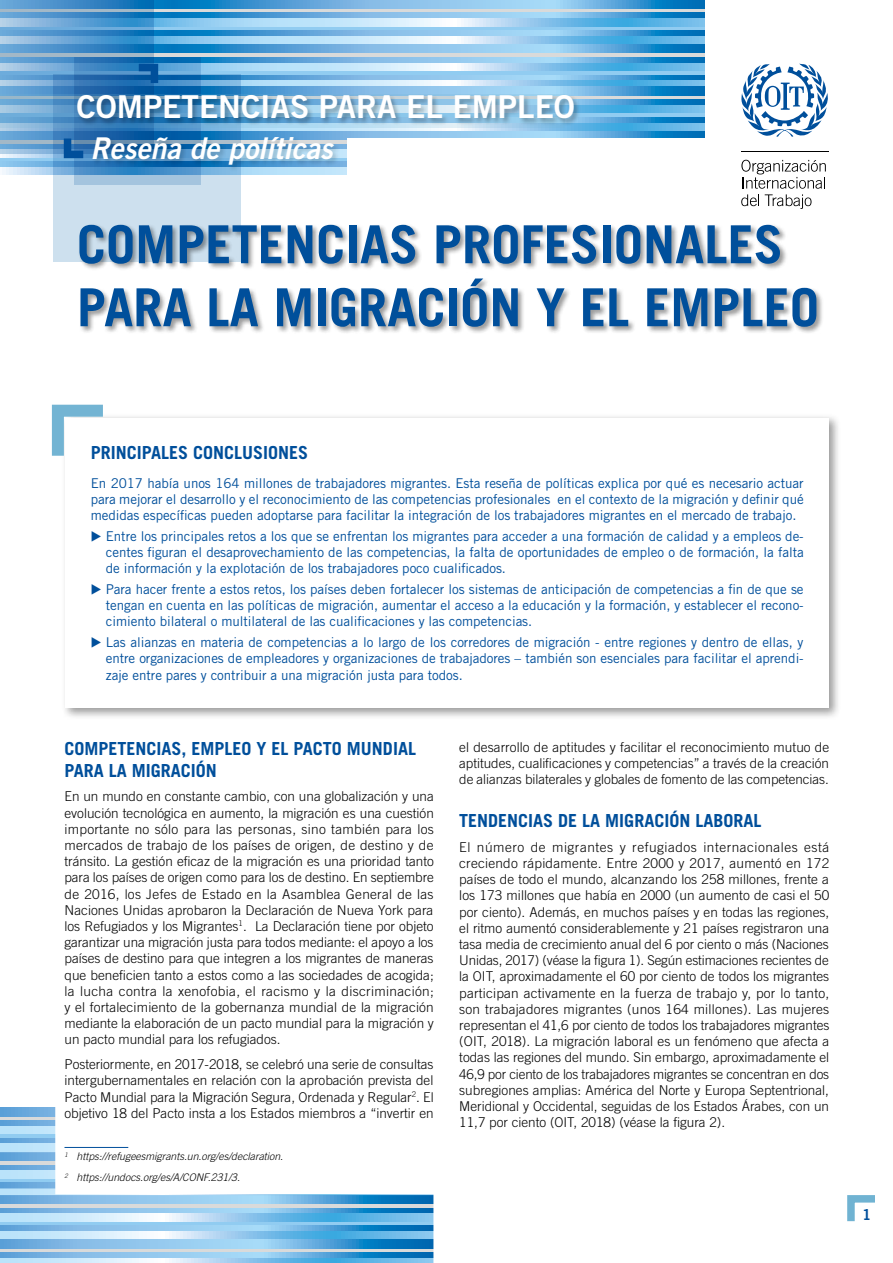
<style>
.page{position:relative;width:893px;height:1263px;background:#fff}
.page>*{position:absolute;margin:0;border:0;box-sizing:border-box;transform-origin:0 0}
.t1{font:700 52.5px/63px "Trade Gothic LT Std";color:#004f9b}
.t2{font:31.5px "Trade Gothic LT Std Bd 2";color:#fff}
.t3{font:30px "Trade Gothic LT Com Bd 2 Obl";color:#fff;scale:.95 1}
.t4{font:700 18px/21.6px "Trade Gothic LT Std";color:#004f9b}
.t5{font:15px "Trade Gothic LT Std Bd 2";color:#004f9b}
.t6{font:300 13.5px/16.2px "Trade Gothic LT Std";color:#000;text-align:justify}
.t7{font:13.5px/16.2px "Trade Gothic LT Std";letter-spacing:-.005em;color:#004f9b;text-align:justify}
.t8{font:italic 300 10.5px/21.1px "Trade Gothic LT Std";color:#000}
.s1{font-family:"European Pi Three"}
</style>
<div class="page">
<svg style="left:0;top:1195px;width:55px;height:9px"></svg>
<hr style="left:0;top:1204px;width:495px;height:4px;background:#d9dada">
<svg style="left:0;top:1208px;width:55px;height:6px"></svg>
<div style="left:0;top:1214px;width:494px;height:8px;background:#bee4fa"></div>
<svg style="left:0;top:1222px;width:55px;height:4px"></svg>
<svg style="left:0;top:1226px;width:55px;height:5px"></svg>
<div style="left:0;top:1231px;width:494px;height:8px;background:#bee4fa"></div>
<svg style="left:0;top:1239px;width:55px;height:9px"></svg>
<svg style="left:0;top:1248px;width:55px;height:4px"></svg>
<svg style="left:0;top:1252px;width:55px;height:6px"></svg>
<div style="left:0;top:1258px;width:494px;height:5px;background:#bee4fa"></div>
<svg style="left:0;top:1107px;width:55px;height:9px"></svg>
<svg style="left:0;top:1116px;width:55px;height:4px"></svg>
<svg style="left:0;top:1120px;width:55px;height:6px"></svg>
<div style="left:0;top:1126px;width:494px;height:8px;background:#bee4fa"></div>
<hr style="left:0;top:1134px;width:495px;height:4px;background:#91ccf1">
<svg style="left:0;top:1138px;width:55px;height:6px"></svg>
<div style="left:0;top:1144px;width:494px;height:8px;background:#bee4fa"></div>
<svg style="left:0;top:1152px;width:55px;height:9px"></svg>
<hr style="left:0;top:1161px;width:495px;height:4px;background:#d9dada">
<svg style="left:0;top:1165px;width:55px;height:6px"></svg>
<div style="left:0;top:1171px;width:494px;height:8px;background:#bee4fa"></div>
<svg style="left:0;top:1179px;width:55px;height:4px"></svg>
<svg style="left:0;top:1183px;width:55px;height:5px"></svg>
<svg style="left:0;top:1188px;width:55px;height:7px"></svg>
<svg style="left:55px;top:1107px;width:440px;height:156px"></svg>
<svg style="left:847px;top:1195px;width:28px;height:27px"></svg>
<svg style="left:154px;top:0;width:551px;height:9px;background:#5ca8db"></svg>
<svg style="left:154px;top:9px;width:551px;height:4px;background:#b9cdda"></svg>
<svg style="left:154px;top:13px;width:551px;height:6px;background:#67afdf"></svg>
<svg style="left:154px;top:19px;width:551px;height:8px;background:#9fd2f1"></svg>
<svg style="left:154px;top:27px;width:551px;height:4px;background:#83c3eb"></svg>
<svg style="left:154px;top:31px;width:551px;height:5px;background:#5ca8db"></svg>
<svg style="left:154px;top:36px;width:551px;height:8px;background:#9fd2f1"></svg>
<svg style="left:154px;top:44px;width:551px;height:9px;background:#5ca8db"></svg>
<hr style="left:0;top:53px;width:787px;height:4px;background:#d9dada">
<svg style="left:201px;top:57px;width:504px;height:6px;background:#65adde"></svg>
<svg style="left:201px;top:63px;width:504px;height:8px;background:#a3d4f2"></svg>
<hr style="left:0;top:71px;width:787px;height:4px;background:#91ccf1">
<svg style="left:240px;top:75px;width:465px;height:6px;background:#75b6e3"></svg>
<svg style="left:240px;top:81px;width:465px;height:6px;background:#9aceef"></svg>
<svg style="left:240px;top:87px;width:465px;height:9px;background:#68aedf"></svg>
<svg style="left:581px;top:96px;width:124px;height:4px"></svg>
<svg style="left:581px;top:100px;width:124px;height:5px"></svg>
<svg style="left:581px;top:105px;width:124px;height:8px"></svg>
<hr style="left:0;top:113px;width:787px;height:4px;background:#91ccf1">
<svg style="left:581px;top:117px;width:124px;height:6px"></svg>
<svg style="left:240px;top:123px;width:465px;height:8px;background:#90cbee"></svg>
<svg style="left:240px;top:131px;width:465px;height:9px;background:#7dbae4"></svg>
<svg style="left:2px;top:150px;width:345px;height:8px"></svg>
<svg style="left:0;top:158px;width:347px;height:4px"></svg>
<svg style="left:0;top:162px;width:347px;height:5px"></svg>
<svg style="left:2px;top:168px;width:345px;height:6px"></svg>
<svg style="left:53px;top:74px;width:187px;height:188px;background:#b7d4e8"></svg>
<svg style="left:74px;top:57px;width:127px;height:127px;background:#5294c8"></svg>
<svg style="left:0;top:0;width:154px;height:154px;background:#5393c8"></svg>
<hr style="left:64px;top:1147px;width:64px;height:1px;background:#004f9b">
<div style="left:61px;top:414px;width:781px;height:306px;background:#000;opacity:.4"></div>
<div style="left:65px;top:418px;width:764px;height:289px;background:#fff"></div>
<svg style="left:51px;top:404px;width:64px;height:64px"></svg>
<div style="left:706px;top:0;width:187px;height:232px;background:#fff"></div>
<svg style="left:0;top:94px;width:565px;height:33px;background:#74aad4"></svg>
<div style="left:348px;top:139px;width:545px;height:66px;background:#fff"></div>
<div style="left:76px;top:94px;width:505px;height:32px;background:#000;opacity:.3"></div>
<div style="left:91px;top:136px;width:251px;height:36px;background:#000;opacity:.2"></div>
<svg style="left:64px;top:139px;width:19px;height:19px"></svg>
<svg style="left:139px;top:64px;width:19px;height:19px"></svg>
<div style="left:78px;top:223px;width:745px;height:111px;background:#000;opacity:.4"></div>
<hr style="left:741px;top:151px;width:87px;height:1px;background:#000">
<svg style="left:741px;top:160px;width:85px;height:49px"></svg>
<svg style="left:741px;top:63px;width:87px;height:74px"></svg>
<h2 class="t2" style="left:77px;top:88px;width:500px">COMPETENCIAS PARA EL EMPLEO</h2>
<h3 class="t3" style="left:90px;top:130px;width:256px">Reseña de políticas</h3>
<h1 class="t1" style="left:77px;top:212px;width:744px">COMPETENCIAS PROFESIONALES<br>PARA LA MIGRACIÓN Y EL EMPLEO</h1>
<h3 class="t4" style="left:91px;top:441px;width:219px">PRINCIPALES CONCLUSIONES</h3>
<p class="t7" style="left:91px;top:475px;width:714px">En 2017 había unos 164 millones de trabajadores migrantes. Esta reseña de políticas explica por qué es necesario actuar para mejorar el desarrollo y el reconocimiento de las competencias profesionales en el contexto de la migración y definir qué medidas específicas pueden adoptarse para facilitar la integración de los trabajadores migrantes en el mercado de trabajo.</p>
<p class="t7" style="left:106px;top:528px;width:699px;text-indent:-15px"><span class="s1">E</span> Entre los principales retos a los que se enfrentan los migrantes para acceder a una formación de calidad y a empleos de&shy;centes figuran el desaprovechamiento de las competencias, la falta de oportunidades de empleo o de formación, la falta de información y la explotación de los trabajadores poco cualificados.</p>
<p class="t7" style="left:106px;top:581px;width:699px;text-indent:-15px"><span class="s1">E</span> Para hacer frente a estos retos, los países deben fortalecer los sistemas de anticipación de competencias a fin de que se tengan en cuenta en las políticas de migración, aumentar el acceso a la educación y la formación, y establecer el recono&shy;cimiento bilateral o multilateral de las cualificaciones y las competencias.</p>
<p class="t7" style="left:106px;top:634px;width:699px;text-indent:-15px"><span class="s1">E</span> Las alianzas en materia de competencias a lo largo de los corredores de migración - entre regiones y dentro de ellas, y entre organizaciones de empleadores y organizaciones de trabajadores – también son esenciales para facilitar el aprendi&shy;zaje entre pares y contribuir a una migración justa para todos.</p>
<h3 class="t4" style="left:64px;top:737px;width:353px">COMPETENCIAS, EMPLEO Y EL PACTO MUNDIAL<br>PARA LA MIGRACIÓN</h3>
<p class="t6" style="left:64px;top:788px;width:371px">En un mundo en constante cambio, con una globalización y una evolución tecnológica en aumento, la migración es una cuestión importante no sólo para las personas, sino también para los mercados de trabajo de los países de origen, de destino y de tránsito. La gestión eficaz de la migración es una prioridad tanto para los países de origen como para los de destino. En septiembre de 2016, los Jefes de Estado en la Asamblea General de las Naciones Unidas aprobaron la Declaración de Nueva York para los Refugiados y los Migrantes<sup>1</sup>. La Declaración tiene por objeto garantizar una migración justa para todos mediante: el apoyo a los países de destino para que integren a los migrantes de maneras que beneficien tanto a estos como a las sociedades de acogida; la lucha contra la xenofobia, el racismo y la discriminación; y el fortalecimiento de la gobernanza mundial de la migración mediante la elaboración de un pacto mundial para la migración y un pacto mundial para los refugiados.</p>
<p class="t6" style="left:64px;top:1056px;width:371px">Posteriormente, en 2017-2018, se celebró una serie de consultas intergubernamentales en relación con la aprobación prevista del Pacto Mundial para la Migración Segura, Ordenada y Regular<sup>2</sup>. El objetivo 18 del Pacto insta a los Estados miembros a “invertir en</p>
<p class="t8" style="left:64px;top:1146px;width:220px"><sup>1</sup> https://refugeesmigrants.un.org/es/declaration.<br><sup>2</sup> https://undocs.org/es/A/CONF.231/3.</p>
<p class="t6" style="left:459px;top:739px;width:372px">el desarrollo de aptitudes y facilitar el reconocimiento mutuo de aptitudes, cualificaciones y competencias” a través de la creación de alianzas bilaterales y globales de fomento de las competencias.</p>
<h3 class="t4" style="left:459px;top:809px;width:304px">TENDENCIAS DE LA MIGRACIÓN LABORAL</h3>
<p class="t6" style="left:459px;top:839px;width:372px">El número de migrantes y refugiados internacionales está creciendo rápidamente. Entre 2000 y 2017, aumentó en 172 países de todo el mundo, alcanzando los 258 millones, frente a los 173 millones que había en 2000 (un aumento de casi el 50 por ciento). Además, en muchos países y en todas las regiones, el ritmo aumentó considerablemente y 21 países registraron una tasa media de crecimiento anual del 6 por ciento o más (Naciones Unidas, 2017) (véase la figura 1). Según estimaciones recientes de la OIT, aproximadamente el 60 por ciento de todos los migrantes participan activamente en la fuerza de trabajo y, por lo tanto, son trabajadores migrantes (unos 164 millones). Las mujeres representan el 41,6 por ciento de todos los trabajadores migrantes (OIT, 2018). La migración laboral es un fenómeno que afecta a todas las regiones del mundo. Sin embargo, aproximadamente el 46,9 por ciento de los trabajadores migrantes se concentran en dos subregiones amplias: América del Norte y Europa Septentrional, Meridional y Occidental, seguidas de los Estados Árabes, con un 11,7 por ciento (OIT, 2018) (véase la figura 2).</p>
<p class="t5" style="left:862px;top:1205px;width:11px">1</p>
</div>
